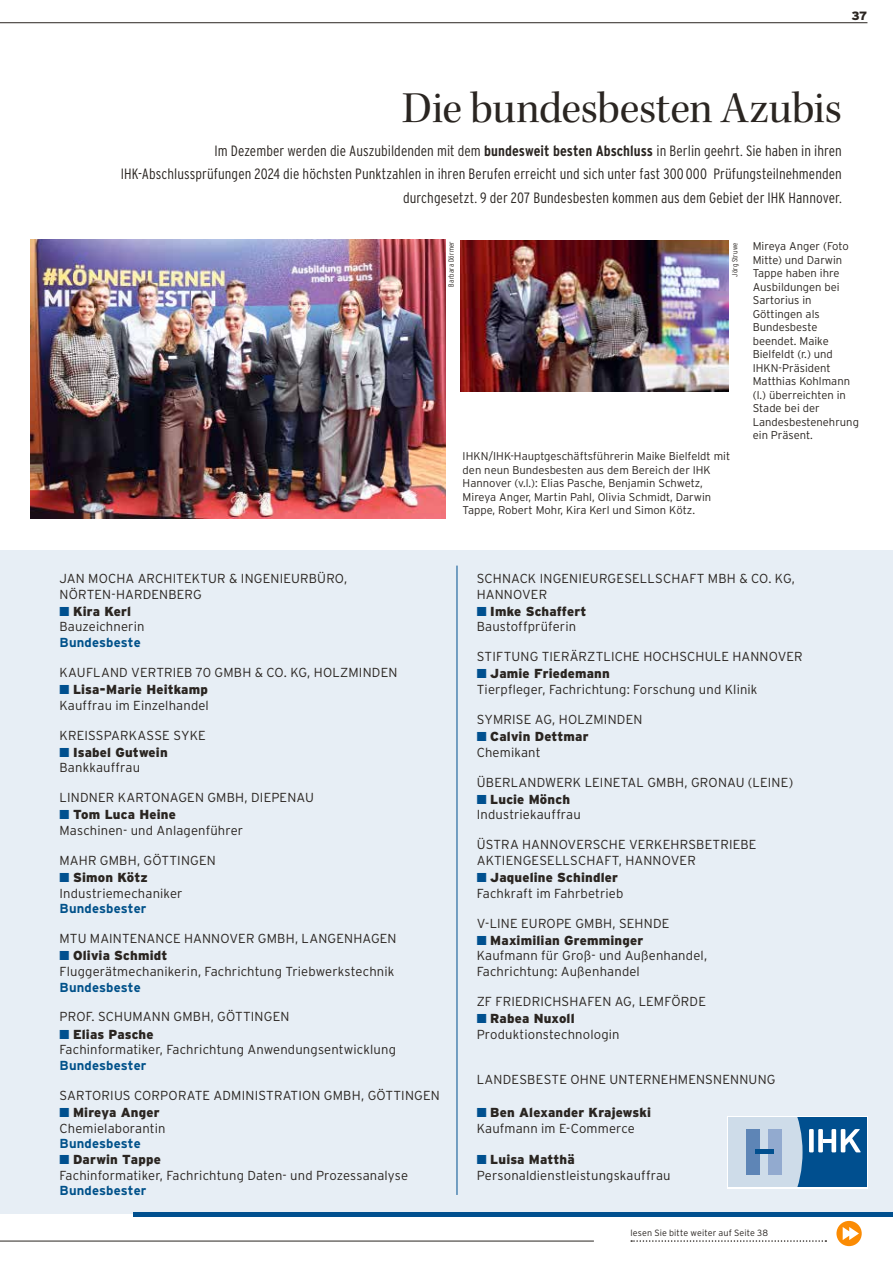
<style>
.page{position:relative;width:893px;height:1263px;background:#fff}
.page>*{position:absolute;margin:0;border:0;box-sizing:border-box;transform-origin:0 0}
.t1{font:45px "Kepler Std Subh";letter-spacing:-.005em;color:#2a2521}
.t2{font:300 condensed 14.85px/23.4px "Interstate";letter-spacing:.005em;color:#2a2521;text-align:right}
.t3{font:300 13.05px/15.6px "Interstate";letter-spacing:.01em;color:#2a2521}
.t4{font:900 13.05px/15.6px "Interstate";letter-spacing:.015em;color:#2a2521}
.t5{font:700 13.05px "Interstate";letter-spacing:.015em;color:#00518a}
.t6{font:900 12px "Interstate";color:#2a2521}
.t7{font:300 11.25px/13.5px "Interstate";color:#2a2521}
.t8{font:300 9px "Interstate";letter-spacing:.01em;color:#2a2521}
.t9{font:300 condensed 7.5px "Interstate";letter-spacing:.025em;color:#2a2521}
.s1{font-weight:700}
.s2{color:#00508f}
.s3{font-weight:900}
.s4{font-weight:300}
</style>
<div class="page">
<div style="left:0;top:551px;width:893px;height:663px;background:#e7eef5"></div>
<hr style="left:457px;top:566px;width:1px;height:629px;background:#00508f">
<svg style="left:727px;top:1116px;width:140px;height:72px"></svg>
<div style="left:728px;top:1118px;width:139px;height:69px;background:#004f8f"></div>
<div style="left:728px;top:1118px;width:74px;height:69px;background:#cedce9"></div>
<div style="left:809px;top:1129px;width:5px;height:23px;background:#fff"></div>
<div style="left:818px;top:1129px;width:5px;height:23px;background:#fff"></div>
<div style="left:831px;top:1129px;width:5px;height:23px;background:#fff"></div>
<svg style="left:823px;top:1139px;width:8px;height:3px"></svg>
<svg style="left:841px;top:1129px;width:20px;height:23px"></svg>
<div style="left:768px;top:1129px;width:14px;height:45px;background:#92aacf"></div>
<div style="left:746px;top:1129px;width:14px;height:45px;background:#5e85b6"></div>
<div style="left:755px;top:1149px;width:18px;height:5px;background:#004f8f"></div>
<hr style="left:134px;top:1212px;width:759px;height:4px;background:#00508f">
<img style="left:30px;top:239px;width:416px;height:280px">
<svg style="left:631px;top:1240px;width:195px;height:2px"></svg>
<div style="left:836px;top:1221px;width:26px;height:25px;background:#fb8b03;border-radius:50%"></div>
<svg style="left:843px;top:1227px;width:16px;height:13px"></svg>
<img style="left:461px;top:241px;width:268px;height:150px">
<hr style="left:0;top:22px;width:867px;height:1px;background:#2a2521">
<hr style="left:0;top:1241px;width:594px;height:1px;background:#2a2521">
<p class="t6" style="left:851px;top:9px;width:18px">37</p>
<h1 class="t1" style="left:402px;top:82px;width:441px">Die bundesbesten Azubis</h1>
<p class="t2" style="left:121px;top:139px;width:723px">Im Dezember werden die Auszubildenden mit dem <span class="s1">bundesweit besten Abschluss</span> in Berlin geehrt. Sie haben in ihren<br>IHK-Abschlussprüfungen 2024 die höchsten Punktzahlen in ihren Berufen erreicht und sich unter fast 300 000 Prüfungsteilnehmenden durchgesetzt. 9 der 207 Bundesbesten kommen aus dem Gebiet der IHK Hannover.</p>
<p class="t9" style="left:447px;top:287px;width:47px;rotate:-90deg">Barbara Dörmer</p>
<p class="t9" style="left:730px;top:277px;width:36px;rotate:-90deg">Jörg Struwe</p>
<p class="t7" style="left:463px;top:449px;width:269px">IHKN/IHK-Hauptgeschäftsführerin Maike Bielfeldt mit den neun Bundesbesten aus dem Bereich der IHK Hannover (v.l.): Elias Pasche, Benjamin Schwetz, Mireya Anger, Martin Pahl, Olivia Schmidt, Darwin Tappe, Robert Mohr, Kira Kerl und Simon Kötz.</p>
<p class="t7" style="left:753px;top:239px;width:108px">Mireya Anger (Foto<br>Mitte) und Darwin<br>Tappe haben ihre<br>Ausbildungen bei<br>Sartorius in<br>Göttingen als<br>Bundesbeste beendet. Maike<br>Bielfeldt (r.) und<br>IHKN-Präsident<br>Matthias Kohlmann (l.) überreichten in<br>Stade bei der<br>Landesbestenehrung ein Präsent.</p>
<p class="t3" style="left:60px;top:570px;width:289px">JAN MOCHA ARCHITEKTUR &amp; INGENIEURBÜRO,<br>NÖRTEN-HARDENBERG</p>
<p class="t3" style="left:60px;top:603px;width:86px"><span class="s2">■</span> <span class="s3">Kira Kerl<br></span>Bauzeichnerin</p>
<p class="t5" style="left:60px;top:634px;width:83px">Bundesbeste</p>
<p class="t3" style="left:60px;top:664px;width:339px">KAUFLAND VERTRIEB 70 GMBH &amp; CO. KG, HOLZMINDEN</p>
<p class="t3" style="left:60px;top:682px;width:151px"><span class="s2">■</span> <span class="s3">Lisa-Marie Heitkamp<br></span>Kauffrau im Einzelhandel</p>
<p class="t3" style="left:60px;top:727px;width:148px">KREISSPARKASSE SYKE</p>
<p class="t4" style="left:60px;top:744px;width:110px"><span class="s2">■</span> Isabel Gutwein<br><span class="s4">Bankkauffrau</span></p>
<p class="t3" style="left:60px;top:790px;width:256px">LINDNER KARTONAGEN GMBH, DIEPENAU</p>
<p class="t3" style="left:60px;top:807px;width:185px"><span class="s2">■</span> <span class="s3">Tom Luca Heine<br></span>Maschinen- und Anlagenführer</p>
<p class="t3" style="left:60px;top:852px;width:158px">MAHR GMBH, GÖTTINGEN</p>
<p class="t3" style="left:60px;top:869px;width:125px"><span class="s2">■</span> <span class="s3">Simon Kötz<br></span>Industriemechaniker</p>
<p class="t5" style="left:60px;top:901px;width:89px">Bundesbester</p>
<p class="t3" style="left:60px;top:931px;width:338px">MTU MAINTENANCE HANNOVER GMBH, LANGENHAGEN</p>
<p class="t3" style="left:60px;top:948px;width:336px"><span class="s2">■</span> <span class="s3">Olivia Schmidt<br></span>Fluggerätmechanikerin, Fachrichtung Triebwerkstechnik</p>
<p class="t5" style="left:60px;top:979px;width:83px">Bundesbeste</p>
<p class="t3" style="left:60px;top:1009px;width:231px">PROF. SCHUMANN GMBH, GÖTTINGEN</p>
<p class="t3" style="left:60px;top:1026px;width:338px"><span class="s2">■</span> <span class="s3">Elias Pasche<br></span>Fachinformatiker, Fachrichtung Anwendungsentwicklung</p>
<p class="t5" style="left:60px;top:1057px;width:89px">Bundesbester</p>
<p class="t3" style="left:60px;top:1087px;width:382px">SARTORIUS CORPORATE ADMINISTRATION GMBH, GÖTTINGEN</p>
<p class="t3" style="left:60px;top:1104px;width:108px"><span class="s2">■</span> <span class="s3">Mireya Anger<br></span>Chemielaborantin</p>
<p class="t5" style="left:60px;top:1136px;width:83px">Bundesbeste</p>
<p class="t3" style="left:60px;top:1151px;width:350px"><span class="s2">■</span> <span class="s3">Darwin Tappe<br></span>Fachinformatiker, Fachrichtung Daten- und Prozessanalyse</p>
<p class="t5" style="left:60px;top:1183px;width:89px">Bundesbester</p>
<p class="t3" style="left:477px;top:570px;width:320px">SCHNACK INGENIEURGESELLSCHAFT MBH &amp; CO. KG,<br>HANNOVER</p>
<p class="t3" style="left:477px;top:603px;width:111px"><span class="s2">■</span> <span class="s3">Imke Schaffert<br></span>Baustoffprüferin</p>
<p class="t3" style="left:477px;top:649px;width:328px">STIFTUNG TIERÄRZTLICHE HOCHSCHULE HANNOVER</p>
<p class="t3" style="left:477px;top:666px;width:282px"><span class="s2">■</span> <span class="s3">Jamie Friedemann<br></span>Tierpfleger, Fachrichtung: Forschung und Klinik</p>
<p class="t3" style="left:477px;top:711px;width:167px">SYMRISE AG, HOLZMINDEN</p>
<p class="t4" style="left:477px;top:728px;width:113px"><span class="s2">■</span> Calvin Dettmar<br><span class="s4">Chemikant</span></p>
<p class="t3" style="left:477px;top:774px;width:318px">ÜBERLANDWERK LEINETAL GMBH, GRONAU (LEINE)</p>
<p class="t3" style="left:477px;top:791px;width:106px"><span class="s2">■</span> <span class="s3">Lucie Mönch<br></span>Industriekauffrau</p>
<p class="t3" style="left:477px;top:837px;width:281px">ÜSTRA HANNOVERSCHE VERKEHRSBETRIEBE<br>AKTIENGESELLSCHAFT, HANNOVER</p>
<p class="t3" style="left:477px;top:869px;width:148px"><span class="s2">■</span> <span class="s3">Jaqueline Schindler<br></span>Fachkraft im Fahrbetrieb</p>
<p class="t3" style="left:477px;top:915px;width:194px">V-LINE EUROPE GMBH, SEHNDE</p>
<p class="t3" style="left:477px;top:932px;width:232px"><span class="s2">■</span> <span class="s3">Maximilian Gremminger<br></span>Kaufmann für Groß- und Außenhandel,<br>Fachrichtung: Außenhandel</p>
<p class="t3" style="left:477px;top:993px;width:231px">ZF FRIEDRICHSHAFEN AG, LEMFÖRDE</p>
<p class="t3" style="left:477px;top:1010px;width:144px"><span class="s2">■</span> <span class="s3">Rabea Nuxoll<br></span>Produktionstechnologin</p>
<p class="t3" style="left:477px;top:1072px;width:300px">LANDESBESTE OHNE UNTERNEHMENSNENNUNG</p>
<p class="t4" style="left:477px;top:1104px;width:176px"><span class="s2">■</span> Ben Alexander Krajewski<br><span class="s4">Kaufmann im E-Commerce</span></p>
<p class="t3" style="left:477px;top:1151px;width:195px"><span class="s2">■</span> <span class="s3">Luisa Matthä<br></span>Personaldienstleistungskauffrau</p>
<p class="t8" style="left:630px;top:1227px;width:139px">lesen Sie bitte weiter auf Seite 38</p>
</div>
